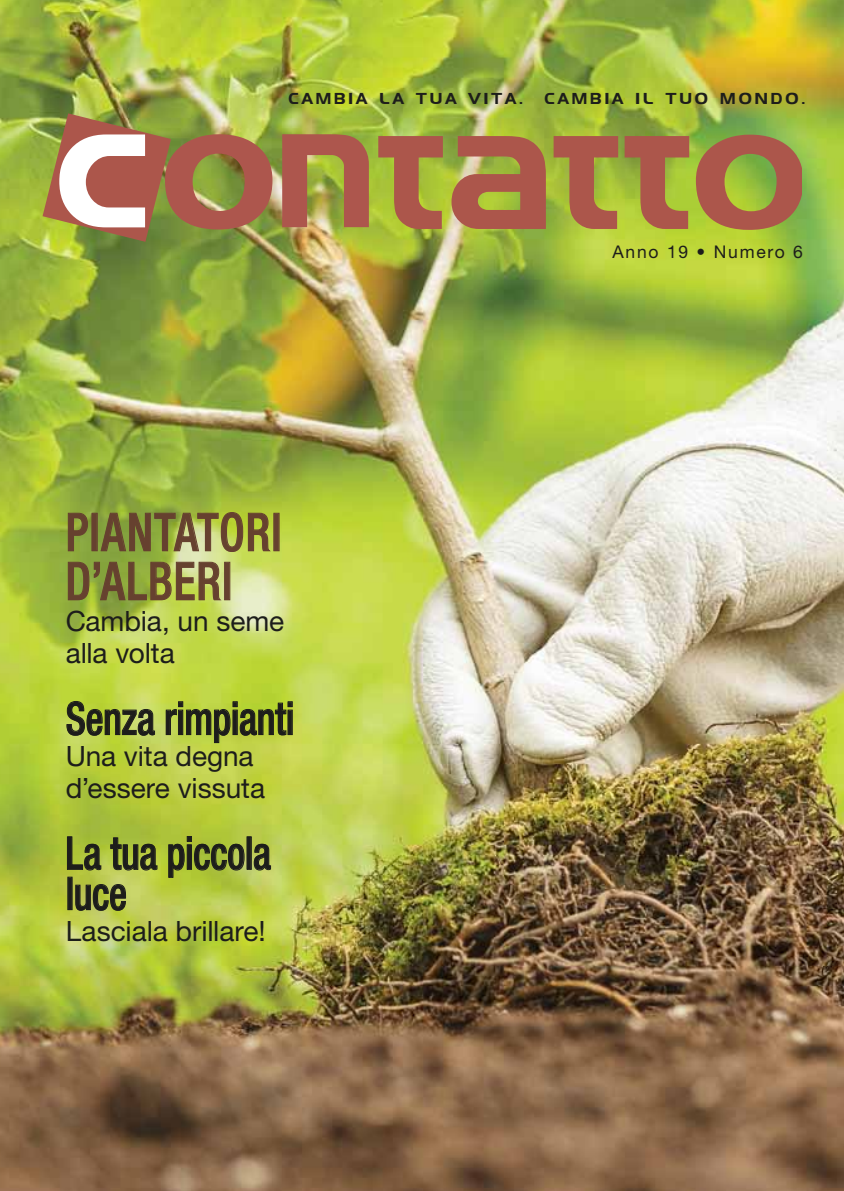
<style>
.page{position:relative;width:844px;height:1191px;background:#fff}
.page>*{position:absolute;margin:0;border:0;box-sizing:border-box;transform-origin:0 0}
.t1{font:500 condensed 52.5px/49px "Helvetica Neue LT Std";letter-spacing:.03em;color:#66412f;scale:.86 1}
.t2{font:500 condensed 45.5px/40.2px "Helvetica Neue LT Std";letter-spacing:-.01em;color:#1d1d1b;scale:.85 1}
.t3{font:28px/31.5px "Helvetica Neue LT Std";letter-spacing:-.005em;color:#1d1d1b}
.t4{font:17.5px "Helvetica Neue LT Std";letter-spacing:.1em;color:#1d1d1b}
.t5{font:15.75px "Denmark";letter-spacing:.19em;color:#1d1d1b}
</style>
<div class="page">
<img style="left:0;top:0;width:843px;height:1191px">
<img style="left:43px;top:113px;width:326px;height:129px">
<svg style="left:378px;top:136px;width:240px;height:93px;background:#a98246"></svg>
<svg style="left:624px;top:136px;width:65px;height:93px;background:#a98543"></svg>
<svg style="left:695px;top:135px;width:106px;height:95px;background:#a18245"></svg>
<svg style="left:67px;top:512px;width:21px;height:40px"></svg>
<div style="left:91px;top:513px;width:7px;height:38px;border:1px solid #66412f"></div>
<svg style="left:100px;top:511px;width:172px;height:41px;background:#9dab4a"></svg>
<div style="left:273px;top:513px;width:6px;height:38px;border:1px solid #66412f"></div>
<svg style="left:67px;top:561px;width:156px;height:40px;background:#9aa84a"></svg>
<div style="left:224px;top:562px;width:6px;height:38px;border:1px solid #66412f"></div>
<svg style="left:66px;top:701px;width:89px;height:35px;background:#a1b246"></svg>
<svg style="left:166px;top:701px;width:126px;height:42px;background:#a0b239"></svg>
<svg style="left:67px;top:836px;width:34px;height:34px"></svg>
<svg style="left:110px;top:837px;width:47px;height:33px;background:#93a339"></svg>
<svg style="left:168px;top:836px;width:76px;height:42px;background:#95a736"></svg>
<svg style="left:253px;top:839px;width:18px;height:31px"></svg>
<svg style="left:75px;top:884px;width:51px;height:27px"></svg>
<p class="t5" style="left:288px;top:89px;width:236px">CAMBIA LA TUA VITA.</p>
<p class="t5" style="left:544px;top:89px;width:262px">CAMBIA IL TUO MONDO.</p>
<h1 class="t1" style="left:66px;top:507px;width:252px">Piantatori d’alberi</h1>
<p class="t3" style="left:66px;top:605px;width:220px">Cambia, un seme alla volta</p>
<h2 class="t2" style="left:66px;top:697px;width:270px">Senza rimpianti</h2>
<p class="t3" style="left:66px;top:740px;width:201px">Una vita degna d’essere vissuta</p>
<h2 class="t2" style="left:66px;top:832px;width:243px">La tua piccola luce</h2>
<p class="t3" style="left:66px;top:915px;width:201px">Lasciala brillare!</p>
<p class="t4" style="left:612px;top:242px;width:192px">Anno 19 • Numero 6</p>
</div>
